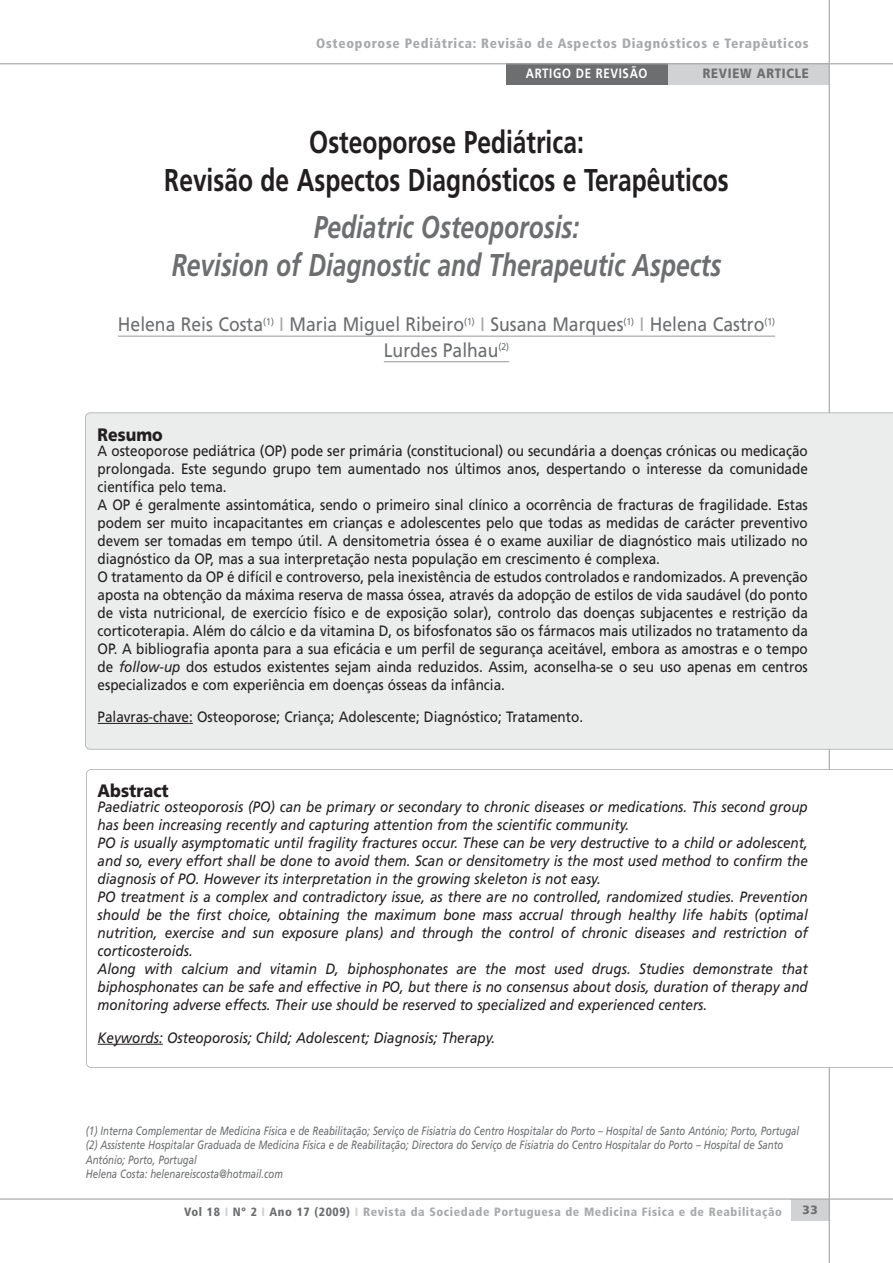
<style>
.page{position:relative;width:893px;height:1263px;background:#fff}
.page>*{position:absolute;margin:0;border:0;box-sizing:border-box;transform-origin:0 0}
.t1{font:700 31.5px/37.8px "Frutiger";color:#231f20;text-align:center;scale:.78 1}
.t2{font:italic 700 31.5px/37.8px "Frutiger";color:#6c6e70;text-align:center;scale:.78 1}
.t3{font:19.5px/25.5px "Frutiger";color:#6c6e70;text-align:center;scale:.9 1}
.t4{font:900 18px "Frutiger";color:#231f20;scale:.9 1}
.t5{font:900 18px "Frutiger";color:#231f20;scale:.88 1}
.t6{font:15px/18px "Frutiger";color:#231f20;scale:.9 1}
.t7{font:italic 15px/18px "Frutiger";color:#231f20;scale:.9 1}
.t8{font:900 condensed 13.5px "Frutiger";letter-spacing:.05em;color:#a7a9ac}
.t9{font:700 13.5px "Frutiger";letter-spacing:.055em;color:#fff;scale:.85 1}
.t10{font:900 13.5px "Frutiger";letter-spacing:.06em;color:#6c6e70;scale:.85 1}
.t11{font:italic 12px/14.4px "Frutiger";color:#6c6e70;scale:.8 1}
.t12{font:900 condensed 12px "Frutiger";letter-spacing:.05em;color:#a7a9ac}
.t13{font:900 12px "Frutiger";color:#6c6e70}
.s1{color:#a7a9ac}
.s2{font-style:italic}
.s3{color:#6c6e70}
.s4{color:#d1d2d4}
</style>
<div class="page">
<div style="left:667px;top:64px;width:162px;height:21px;background:#d1d2d4"></div>
<div style="left:506px;top:64px;width:161px;height:21px;background:#6c6e70"></div>
<div style="left:791px;top:1199px;width:38px;height:21px;background:#d1d2d4"></div>
<hr style="left:829px;top:0;width:1px;height:1263px;background:#a7a9ac">
<hr style="left:0;top:1198px;width:893px;height:2px;background:#a7a9ac">
<hr style="left:0;top:63px;width:893px;height:1px;background:#a7a9ac">
<hr style="left:118px;top:336px;width:657px;height:1px;background:#a7a9ac">
<hr style="left:384px;top:361px;width:125px;height:1px;background:#a7a9ac">
<div style="left:85px;top:412px;width:808px;height:338px;background:#ebecec"></div>
<svg style="left:86px;top:769px;width:807px;height:299px"></svg>
<hr style="left:98px;top:723px;width:95px;height:1px;background:#231f20">
<hr style="left:98px;top:1044px;width:65px;height:1px;background:#231f20">
<p class="t8" style="left:316px;top:38px;width:494px">Osteoporose Pediátrica: Revisão de Aspectos Diagnósticos e Terapêuticos</p>
<p class="t9" style="left:526px;top:68px;width:145px">ARTIGO DE REVISÃO</p>
<p class="t10" style="left:703px;top:68px;width:126px">REVIEW ARTICLE</p>
<h1 class="t1" style="left:164px;top:126px;width:725px">Osteoporose Pediátrica:<br>Revisão de Aspectos Diagnósticos e Terapêuticos</h1>
<h1 class="t2" style="left:172px;top:211px;width:706px">Pediatric Osteoporosis:<br>Revision of Diagnostic and Therapeutic Aspects</h1>
<h2 class="t3" style="left:118px;top:313px;width:732px">Helena Reis Costa<sup>(1)</sup> <span class="s1">I</span> Maria Miguel Ribeiro<sup>(1)</sup> <span class="s1">I</span> Susana Marques<sup>(1)</sup> <span class="s1">I</span> Helena Castro<sup>(1)<br></sup>Lurdes Palhau<sup>(2)</sup></h2>
<p class="t5" style="left:98px;top:427px;width:76px">Resumo</p>
<p class="t6" style="left:98px;top:442px;width:791px">A osteoporose pediátrica (OP) pode ser primária (constitucional) ou secundária a doenças crónicas ou medicação prolongada. Este segundo grupo tem aumentado nos últimos anos, despertando o interesse da comunidade científica pelo tema.<br>A OP é geralmente assintomática, sendo o primeiro sinal clínico a ocorrência de fracturas de fragilidade. Estas podem ser muito incapacitantes em crianças e adolescentes pelo que todas as medidas de carácter preventivo devem ser tomadas em tempo útil. A densitometria óssea é o exame auxiliar de diagnóstico mais utilizado no diagnóstico da OP, mas a sua interpretação nesta população em crescimento é complexa.<br>O tratamento da OP é difícil e controverso, pela inexistência de estudos controlados e randomizados. A prevenção aposta na obtenção da máxima reserva de massa óssea, através da adopção de estilos de vida saudável (do ponto de vista nutricional, de exercício físico e de exposição solar), controlo das doenças subjacentes e restrição da corticoterapia. Além do cálcio e da vitamina D, os bifosfonatos são os fármacos mais utilizados no tratamento da OP. A bibliografia aponta para a sua eficácia e um perfil de segurança aceitável, embora as amostras e o tempo de <span class="s2">follow-up</span> dos estudos existentes sejam ainda reduzidos. Assim, aconselha-se o seu uso apenas em centros especializados e com experiência em doenças ósseas da infância.</p>
<p class="t6" style="left:98px;top:709px;width:541px">Palavras-chave: Osteoporose; Criança; Adolescente; Diagnóstico; Tratamento.</p>
<p class="t4" style="left:98px;top:784px;width:80px">Abstract</p>
<p class="t7" style="left:98px;top:799px;width:791px">Paediatric osteoporosis (PO) can be primary or secondary to chronic diseases or medications. This second group has been increasing recently and capturing attention from the scientific community.<br>PO is usually asymptomatic until fragility fractures occur. These can be very destructive to a child or adolescent, and so, every effort shall be done to avoid them. Scan or densitometry is the most used method to confirm the diagnosis of PO. However its interpretation in the growing skeleton is not easy.<br>PO treatment is a complex and contradictory issue, as there are no controlled, randomized studies. Prevention should be the first choice, obtaining the maximum bone mass accrual through healthy life habits (optimal nutrition, exercise and sun exposure plans) and through the control of chronic diseases and restriction of corticosteroids.<br>Along with calcium and vitamin D, biphosphonates are the most used drugs. Studies demonstrate that biphosphonates can be safe and effective in PO, but there is no consensus about dosis, duration of therapy and monitoring adverse effects. Their use should be reserved to specialized and experienced centers.</p>
<p class="t7" style="left:98px;top:1030px;width:443px">Keywords: Osteoporosis; Child; Adolescent; Diagnosis; Therapy.</p>
<p class="t11" style="left:86px;top:1124px;width:893px">(1) Interna Complementar de Medicina Física e de Reabilitação; Serviço de Fisiatria do Centro Hospitalar do Porto – Hospital de Santo António; Porto, Portugal (2) Assistente Hospitalar Graduada de Medicina Física e de Reabilitação; Directora do Serviço de Fisiatria do Centro Hospitalar do Porto – Hospital de Santo António; Porto, Portugal<br>Helena Costa: helenareiscosta@hotmail.com</p>
<p class="t12" style="left:184px;top:1207px;width:599px"><span class="s3">Vol 18</span> <span class="s4">I</span> <span class="s3">Nº 2</span> <span class="s4">I</span> <span class="s3">Ano 17 (2009)</span> <span class="s4">I</span> Revista da Sociedade Portuguesa de Medicina Física e de Reabilitação</p>
<p class="t13" style="left:802px;top:1205px;width:17px">33</p>
</div>
